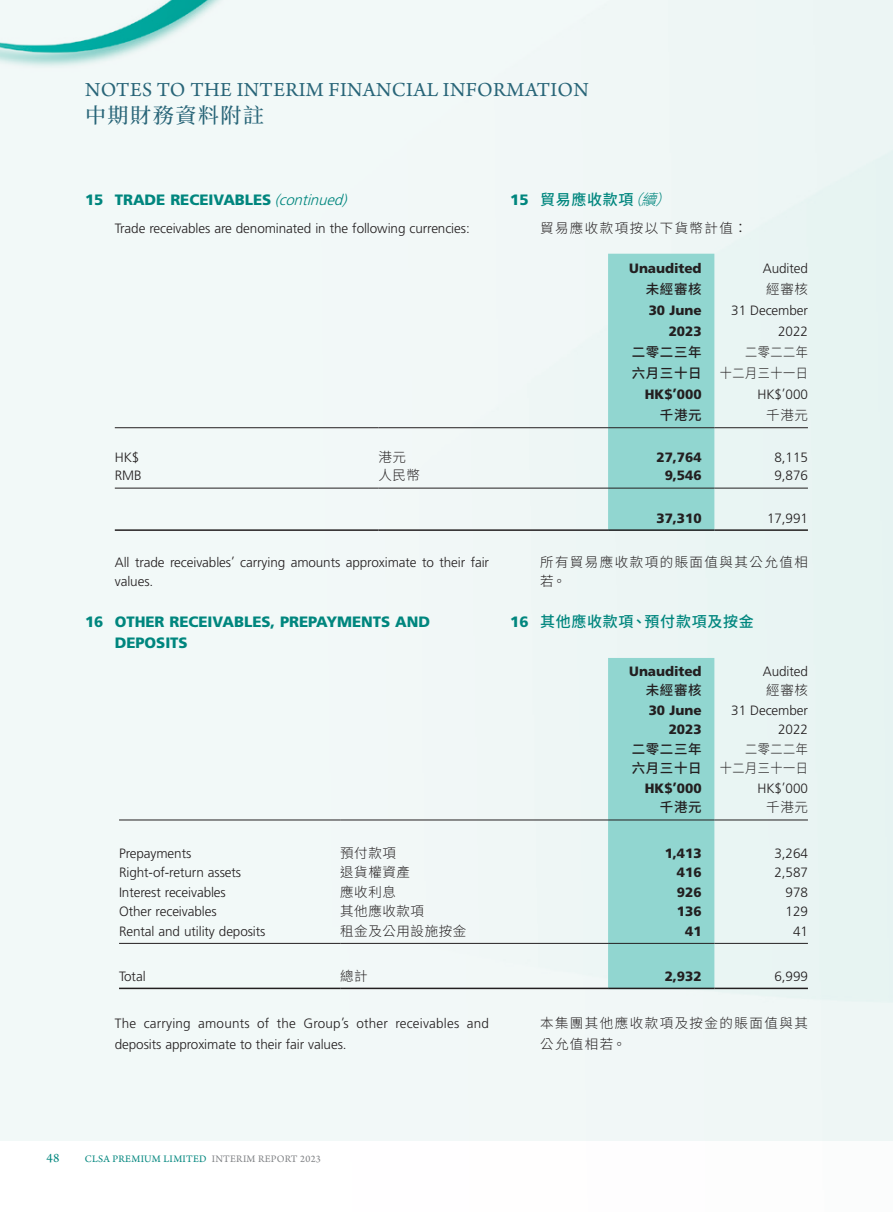
<style>
.page{position:relative;width:893px;height:1212px;background:#fff}
.page>*{position:absolute;margin:0;border:0;box-sizing:border-box;transform-origin:0 0}
.t1{font:21px "Arno Pro";letter-spacing:.015em;color:#286578}
.t2{font:500 21px "Source Han Serif TC";letter-spacing:.075em;color:#286578}
.Heading_1{font:900 15px/21px "Frutiger LT Std";letter-spacing:-.005em;color:#00867e}
.C_Heading_1{font:500 15px "Source Han Sans TC";letter-spacing:.045em;color:#00867e}
.Body_Text{font:300 13.5px/19.5px "Frutiger LT Std";letter-spacing:-.005em;color:#231f20}
.Body_Text-2{font:900 13.5px "Frutiger LT Std";letter-spacing:-.005em;color:#231f20}
.Body_Text-3{font:300 13.5px/21px "Frutiger LT Std";letter-spacing:.015em;color:#231f20}
.C_Body_Text{font:300 13.5px/19.5px "Source Han Sans TC";letter-spacing:.11em;color:#231f20}
.Body_Text-4{font:300 13.5px "Source Han Sans TC";letter-spacing:.045em;color:#231f20}
.Body_Text-5{font:500 13.5px "Source Han Sans TC";letter-spacing:.045em;color:#231f20}
.Body_Text-6{font:300 13.5px "Source Han Sans TC";letter-spacing:.045em;color:#231f20;scale:.9 1}
.t3{font:13.5px "Arno Pro";color:#00867e}
.t4{font:10.5px "Arno Pro";letter-spacing:.025em;color:#00867e}
.s1{font-weight:300;font-style:italic}
.s2{font-family:"Frutiger LT Std";font-weight:900}
.s3{color:#808285}
</style>
<div class="page">
<div style="left:0;top:0;width:893px;height:1141px;background:#f2f9f8"></div>
<div style="left:608px;top:254px;width:106px;height:275px;background:#91d6d0"></div>
<hr style="left:115px;top:427px;width:263px;height:1px;background:#231f20">
<hr style="left:378px;top:427px;width:230px;height:1px;background:#231f20">
<hr style="left:608px;top:427px;width:106px;height:1px;background:#231f20">
<hr style="left:714px;top:427px;width:94px;height:1px;background:#231f20">
<hr style="left:115px;top:488px;width:263px;height:1px;background:#231f20">
<hr style="left:378px;top:488px;width:230px;height:1px;background:#231f20">
<hr style="left:608px;top:488px;width:106px;height:1px;background:#231f20">
<hr style="left:714px;top:488px;width:94px;height:1px;background:#231f20">
<hr style="left:115px;top:529px;width:263px;height:2px;background:#231f20">
<hr style="left:378px;top:529px;width:230px;height:2px;background:#231f20">
<hr style="left:608px;top:529px;width:106px;height:2px;background:#231f20">
<hr style="left:714px;top:529px;width:94px;height:2px;background:#231f20">
<div style="left:608px;top:658px;width:106px;height:329px;background:#91d6d0"></div>
<hr style="left:119px;top:819px;width:221px;height:1px;background:#231f20">
<hr style="left:340px;top:819px;width:268px;height:1px;background:#231f20">
<hr style="left:608px;top:819px;width:106px;height:1px;background:#231f20">
<hr style="left:714px;top:819px;width:94px;height:1px;background:#231f20">
<hr style="left:119px;top:943px;width:221px;height:1px;background:#231f20">
<hr style="left:340px;top:943px;width:268px;height:1px;background:#231f20">
<hr style="left:608px;top:943px;width:106px;height:1px;background:#231f20">
<hr style="left:714px;top:943px;width:94px;height:1px;background:#231f20">
<hr style="left:119px;top:987px;width:221px;height:2px;background:#231f20">
<hr style="left:340px;top:987px;width:268px;height:2px;background:#231f20">
<hr style="left:608px;top:987px;width:106px;height:2px;background:#231f20">
<hr style="left:714px;top:987px;width:94px;height:2px;background:#231f20">
<h1 class="t1" style="left:85px;top:78px;width:505px">NOTES TO THE INTERIM FINANCIAL INFORMATION</h1>
<h1 class="t2" style="left:85px;top:104px;width:181px">中期財務資料附註</h1>
<p class="Heading_1" style="left:85px;top:189px;width:267px">15 TRADE RECEIVABLES <span class="s1">(continued)</span></p>
<p class="Body_Text" style="left:115px;top:218px;width:356px">Trade receivables are denominated in the following currencies:</p>
<p class="C_Heading_1" style="left:510px;top:191px;width:173px"><span class="s2">15</span> 貿易應收款項<span class="s1">（續）</span></p>
<p class="C_Body_Text" style="left:540px;top:218px;width:209px">貿易應收款項按以下貨幣計值：</p>
<p class="Body_Text-2" style="left:629px;top:260px;width:74px">Unaudited</p>
<p class="Body_Text" style="left:763px;top:259px;width:47px">Audited</p>
<p class="Body_Text-5" style="left:646px;top:281px;width:57px">未經審核</p>
<p class="Body_Text-4" style="left:766px;top:281px;width:43px">經審核</p>
<p class="Body_Text-2" style="left:649px;top:302px;width:54px">30 June</p>
<p class="Body_Text-2" style="left:669px;top:323px;width:34px">2023</p>
<p class="Body_Text" style="left:731px;top:301px;width:78px">31 December</p>
<p class="Body_Text" style="left:778px;top:322px;width:31px">2022</p>
<p class="Body_Text-5" style="left:632px;top:344px;width:71px">二零二三年</p>
<p class="Body_Text-5" style="left:632px;top:365px;width:71px">六月三十日</p>
<p class="Body_Text-6" style="left:745px;top:344px;width:71px">二零二二年</p>
<p class="Body_Text-6" style="left:720px;top:365px;width:99px">十二月三十一日</p>
<p class="Body_Text-2" style="left:645px;top:386px;width:58px">HK$’000</p>
<p class="Body_Text" style="left:757px;top:385px;width:52px">HK$’000</p>
<p class="Body_Text-5" style="left:660px;top:407px;width:43px">千港元</p>
<p class="Body_Text-4" style="left:766px;top:407px;width:43px">千港元</p>
<p class="Body_Text" style="left:115px;top:448px;width:26px">HK$</p>
<p class="Body_Text-4" style="left:378px;top:450px;width:29px">港元</p>
<p class="Body_Text-2" style="left:656px;top:450px;width:47px">27,764</p>
<p class="Body_Text" style="left:774px;top:448px;width:35px">8,115</p>
<p class="Body_Text" style="left:115px;top:466px;width:28px">RMB</p>
<p class="Body_Text-4" style="left:378px;top:468px;width:43px">人民幣</p>
<p class="Body_Text-2" style="left:665px;top:468px;width:38px">9,546</p>
<p class="Body_Text" style="left:774px;top:466px;width:35px">9,876</p>
<p class="Body_Text-2" style="left:656px;top:510px;width:47px">37,310</p>
<p class="Body_Text" style="left:767px;top:509px;width:42px">17,991</p>
<p class="Body_Text" style="left:115px;top:552px;width:376px">All trade receivables’ carrying amounts approximate to their fair values.</p>
<p class="Heading_1" style="left:115px;top:611px;width:317px;text-indent:-30px">16 OTHER RECEIVABLES, PREPAYMENTS AND<br>DEPOSITS</p>
<p class="Body_Text-2" style="left:629px;top:663px;width:74px">Unaudited</p>
<p class="Body_Text" style="left:763px;top:662px;width:47px">Audited</p>
<p class="Body_Text-5" style="left:646px;top:683px;width:57px">未經審核</p>
<p class="Body_Text-4" style="left:766px;top:683px;width:43px">經審核</p>
<p class="Body_Text-2" style="left:649px;top:702px;width:54px">30 June</p>
<p class="Body_Text-2" style="left:669px;top:721px;width:34px">2023</p>
<p class="C_Body_Text" style="left:540px;top:552px;width:269px">所有貿易應收款項的賬面值與其公允值相若。</p>
<p class="C_Heading_1" style="left:510px;top:613px;width:245px"><span class="s2">16</span> 其他應收款項、預付款項及按金</p>
<p class="Body_Text" style="left:731px;top:701px;width:78px">31 December</p>
<p class="Body_Text" style="left:778px;top:720px;width:31px">2022</p>
<p class="Body_Text-5" style="left:632px;top:741px;width:71px">二零二三年</p>
<p class="Body_Text-5" style="left:632px;top:761px;width:71px">六月三十日</p>
<p class="Body_Text-6" style="left:745px;top:741px;width:71px">二零二二年</p>
<p class="Body_Text-6" style="left:720px;top:761px;width:99px">十二月三十一日</p>
<p class="Body_Text-2" style="left:645px;top:780px;width:58px">HK$’000</p>
<p class="Body_Text" style="left:757px;top:779px;width:52px">HK$’000</p>
<p class="Body_Text-5" style="left:660px;top:800px;width:43px">千港元</p>
<p class="Body_Text-4" style="left:766px;top:800px;width:43px">千港元</p>
<p class="Body_Text" style="left:119px;top:843px;width:74px">Prepayments</p>
<p class="Body_Text-4" style="left:340px;top:845px;width:57px">預付款項</p>
<p class="Body_Text-2" style="left:665px;top:845px;width:38px">1,413</p>
<p class="Body_Text" style="left:774px;top:843px;width:35px">3,264</p>
<p class="Body_Text" style="left:119px;top:863px;width:124px">Right-of-return assets</p>
<p class="Body_Text-4" style="left:340px;top:865px;width:71px">退貨權資產</p>
<p class="Body_Text-2" style="left:677px;top:864px;width:26px">416</p>
<p class="Body_Text" style="left:774px;top:863px;width:35px">2,587</p>
<p class="Body_Text" style="left:119px;top:882px;width:108px">Interest receivables</p>
<p class="Body_Text-4" style="left:340px;top:884px;width:57px">應收利息</p>
<p class="Body_Text-2" style="left:677px;top:884px;width:26px">926</p>
<p class="Body_Text" style="left:786px;top:882px;width:24px">978</p>
<p class="Body_Text" style="left:119px;top:902px;width:99px">Other receivables</p>
<p class="Body_Text-4" style="left:340px;top:904px;width:85px">其他應收款項</p>
<p class="Body_Text-2" style="left:677px;top:903px;width:26px">136</p>
<p class="Body_Text" style="left:786px;top:902px;width:24px">129</p>
<p class="Body_Text" style="left:119px;top:921px;width:148px">Rental and utility deposits</p>
<p class="Body_Text-4" style="left:340px;top:923px;width:128px">租金及公用設施按金</p>
<p class="Body_Text-2" style="left:685px;top:923px;width:18px">41</p>
<p class="Body_Text" style="left:793px;top:921px;width:16px">41</p>
<p class="Body_Text" style="left:119px;top:967px;width:28px">Total</p>
<p class="Body_Text-4" style="left:340px;top:968px;width:29px">總計</p>
<p class="Body_Text-2" style="left:665px;top:968px;width:38px">2,932</p>
<p class="Body_Text" style="left:774px;top:967px;width:35px">6,999</p>
<p class="Body_Text-3" style="left:115px;top:1013px;width:376px">The carrying amounts of the Group’s other receivables and deposits approximate to their fair values.</p>
<p class="C_Body_Text" style="left:540px;top:1013px;width:269px;line-height:21px">本集團其他應收款項及按金的賬面值與其公允值相若。</p>
<p class="t3" style="left:46px;top:1150px;width:15px">48</p>
<p class="t4" style="left:85px;top:1153px;width:238px">CLSA PREMIUM LIMITED <span class="s3">INTERIM REPORT 2023</span></p>
</div>
